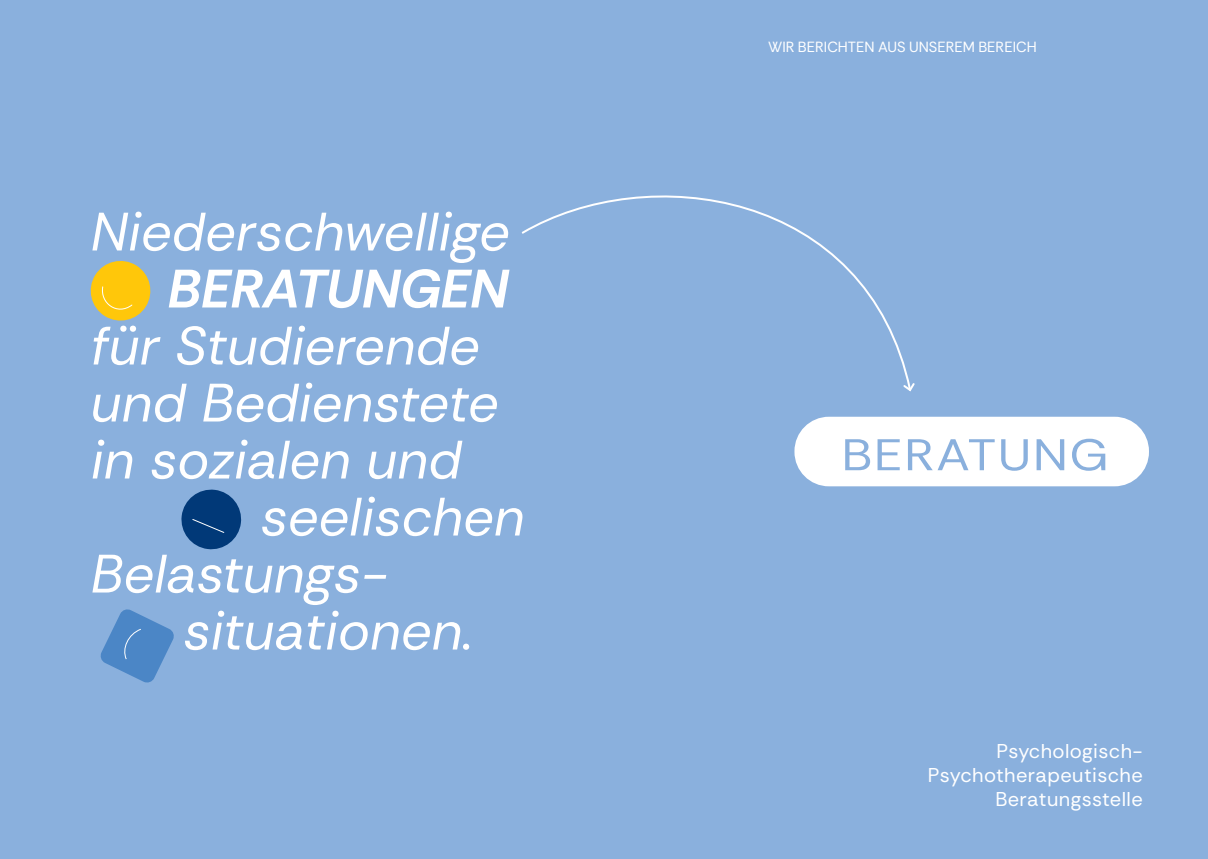
<style>
.page{position:relative;width:1208px;height:859px;background:#8ab0dd}
.page>*{position:absolute;margin:0;border:0;box-sizing:border-box;transform-origin:0 0}
.t1{font:italic 54px "Rethink Sans";color:#fff}
.t2{font:44.3px "Rethink Sans";letter-spacing:.03em;color:#8ab0dd;scale:1.15 1}
.t3{font:20px/24px "Rethink Sans";letter-spacing:.02em;color:#fff;text-align:right}
.t4{font:14.7px "Rethink Sans";color:#fff}
</style>
<div class="page">
<div style="left:794px;top:417px;width:355px;height:69px;background:#fff;border-radius:34px"></div>
<svg style="left:100px;top:609px;width:74px;height:74px"></svg>
<svg style="left:90px;top:261px;width:61px;height:60px"></svg>
<svg style="left:181px;top:489px;width:61px;height:61px"></svg>
<svg style="left:521px;top:195px;width:388px;height:186px"></svg>
<svg style="left:903px;top:381px;width:12px;height:11px"></svg>
<p class="t1" style="left:91px;top:198px;width:421px">Niederschwellige</p>
<p class="t1" style="left:168px;top:255px;width:342px">BERATUNGEN</p>
<p class="t1" style="left:91px;top:312px;width:391px">für Studierende</p>
<p class="t1" style="left:91px;top:369px;width:409px">und Bedienstete</p>
<p class="t1" style="left:91px;top:426px;width:373px">in sozialen und</p>
<p class="t1" style="left:261px;top:483px;width:266px">seelischen</p>
<p class="t1" style="left:91px;top:540px;width:299px">Belastungs-</p>
<p class="t1" style="left:183px;top:597px;width:291px">situationen.</p>
<p class="t4" style="left:768px;top:38px;width:270px">WIR BERICHTEN AUS UNSEREM BEREICH</p>
<p class="t2" style="left:841px;top:427px;width:234px">BERATUNG</p>
<p class="t3" style="left:928px;top:739px;width:216px">Psychologisch-<br>Psychotherapeutische<br>Beratungsstelle</p>
</div>
